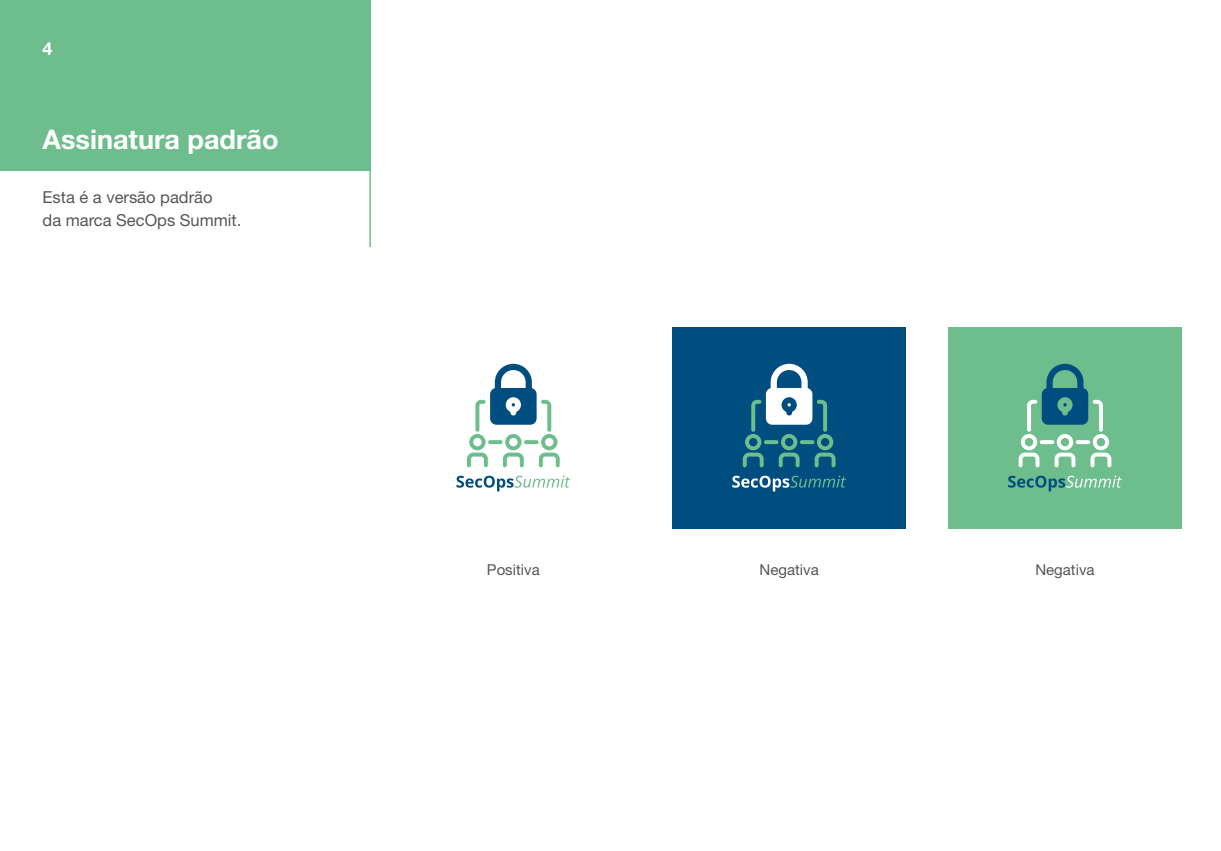
<style>
.page{position:relative;width:1221px;height:851px;background:#fff}
.page>*{position:absolute;margin:0;border:0;box-sizing:border-box;transform-origin:0 0}
.t1{font:700 27px "Helvetica Neue LT Std";color:#fff}
.t2{font:700 18px "Helvetica Neue LT Std";color:#fff}
.t3{font:16.5px/22.5px "Helvetica Neue LT Std";color:#565656}
.t4{font:15px "Helvetica Neue LT Std";color:#565656}
</style>
<div class="page">
<div style="left:0;top:0;width:370px;height:170px;background:#6dbd8d"></div>
<svg style="left:456px;top:475px;width:114px;height:16px"></svg>
<svg style="left:467px;top:364px;width:92px;height:103px"></svg>
<div style="left:672px;top:327px;width:234px;height:201px;background:#004e80"></div>
<svg style="left:732px;top:475px;width:114px;height:16px"></svg>
<svg style="left:742px;top:364px;width:93px;height:103px"></svg>
<div style="left:947px;top:327px;width:234px;height:201px;background:#6dbd8d"></div>
<svg style="left:1008px;top:475px;width:113px;height:16px"></svg>
<svg style="left:1018px;top:364px;width:93px;height:103px"></svg>
<hr style="left:369px;top:0;width:2px;height:247px;background:#6dbd8d">
<p class="t2" style="left:43px;top:38px;width:12px">4</p>
<h1 class="t1" style="left:43px;top:122px;width:237px">Assinatura padrão</h1>
<p class="t3" style="left:43px;top:186px;width:200px">Esta é a versão padrão<br>da marca SecOps Summit.</p>
<p class="t4" style="left:487px;top:560px;width:54px">Positiva</p>
<p class="t4" style="left:759px;top:560px;width:61px">Negativa</p>
<p class="t4" style="left:1035px;top:560px;width:61px">Negativa</p>
</div>
